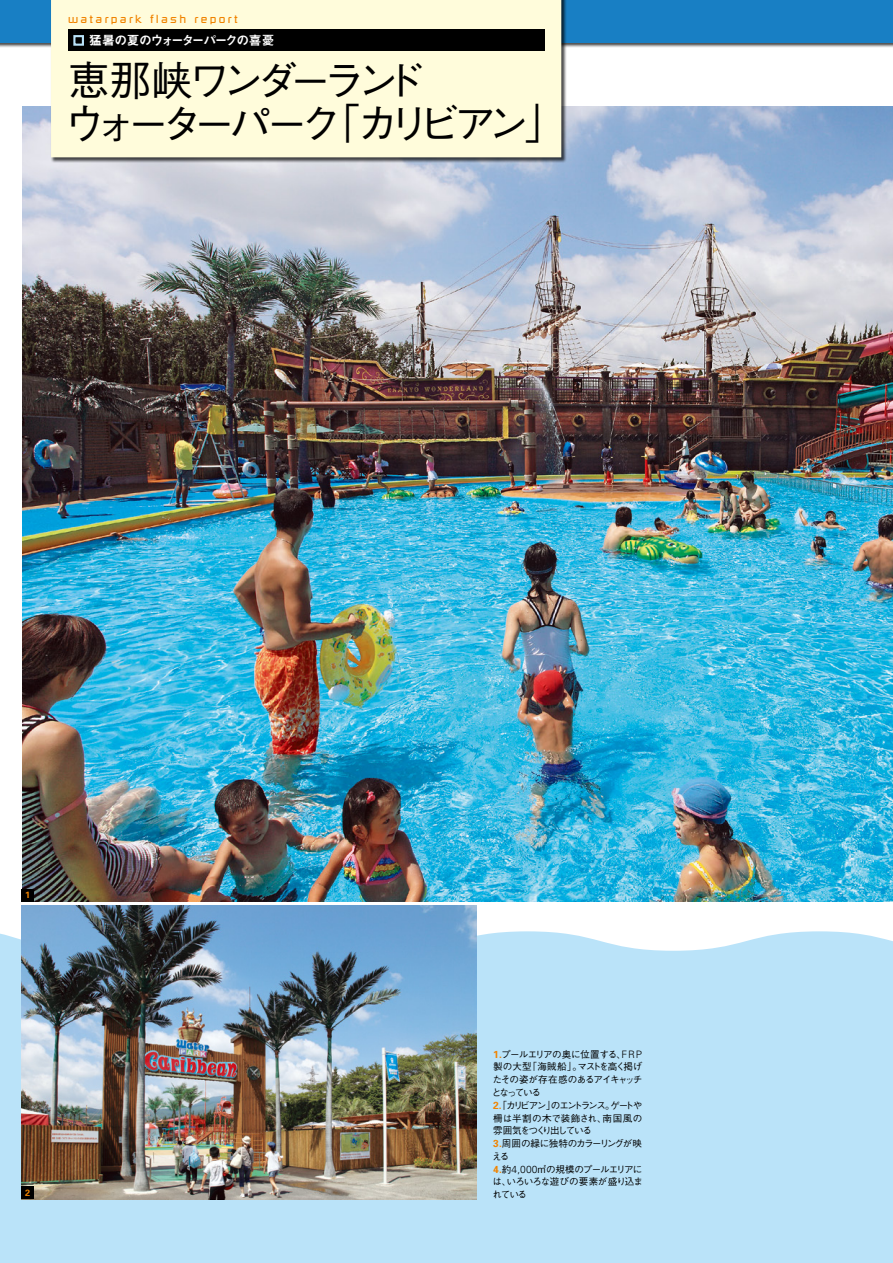
<style>
.page{position:relative;width:893px;height:1263px;background:#fff}
.page>*{position:absolute;margin:0;border:0;box-sizing:border-box;transform-origin:0 0}
.t1{font:500 41.4px/42.6px "Gothic BBB Pro";letter-spacing:-.195em;color:#000}
.t2{font:12.75px "Midashi Go Pro MB31";letter-spacing:-.095em;color:#fff}
.t3{font:11.7px "Russell Square";letter-spacing:.2em;color:#f08300}
.t4{font:500 9.6px/12.8px "Gothic BBB Pro";letter-spacing:-.1em;color:#000}
.t5{font:700 9.15px "Univers";color:#f08300}
.s1{font-family:"Univers";font-weight:700;font-size:10.2px;color:#f08300}
.s2{font-family:"Univers";font-weight:300;font-size:10.2px}
</style>
<div class="page">
<div style="left:0;top:977px;width:893px;height:286px;background:#bae3f9"></div>
<svg style="left:0;top:931px;width:893px;height:153px"></svg>
<img style="left:22px;top:106px;width:871px;height:795px">
<div style="left:0;top:0;width:893px;height:48px;background:#000;opacity:.7"></div>
<div style="left:0;top:0;width:893px;height:43px;background:#187fc4"></div>
<div style="left:51px;top:0;width:516px;height:163px;background:#000;opacity:.7"></div>
<div style="left:51px;top:0;width:510px;height:157px;background:#fffcdb"></div>
<img style="left:21px;top:906px;width:455px;height:293px">
<div style="left:68px;top:30px;width:476px;height:21px;background:#000"></div>
<div style="left:73px;top:35px;width:11px;height:11px;border:2px solid #bae3f9"></div>
<div style="left:21px;top:1186px;width:13px;height:13px;background:#000"></div>
<div style="left:21px;top:889px;width:13px;height:12px;background:#000"></div>
<p class="t3" style="left:68px;top:12px;width:171px">watarpark flash report</p>
<p class="t2" style="left:89px;top:30px;width:187px">猛暑の夏のウォーターパークの喜憂</p>
<p class="t1" style="left:64px;top:54px;width:503px">恵那峡ワンダーランド<br>ウォーターパーク「カリビアン」</p>
<p class="t5" style="left:25px;top:889px;width:7px">1</p>
<p class="t4" style="left:492px;top:1046px;width:153px"><span class="s1">1.</span>プールエリアの奥に位置する、<span class="s2">FRP</span>製の大型「海賊船」。マストを高く掲げたその姿が存在感のあるアイキャッチとなっている<br><span class="s1">2.</span>「カリビアン」のエントランス。ゲートや柵は半割の木で装飾され、南国風の雰囲気をつくり出している<br><span class="s1">3.</span>周囲の緑に独特のカラーリングが映える<br><span class="s1">4.</span>約<span class="s2">4,000</span>㎡の規模のプールエリアには、いろいろな遊びの要素が盛り込ま</p>
<p class="t5" style="left:25px;top:1187px;width:7px">2</p>
<p class="t4" style="left:493px;top:1187px;width:36px">れている</p>
</div>
